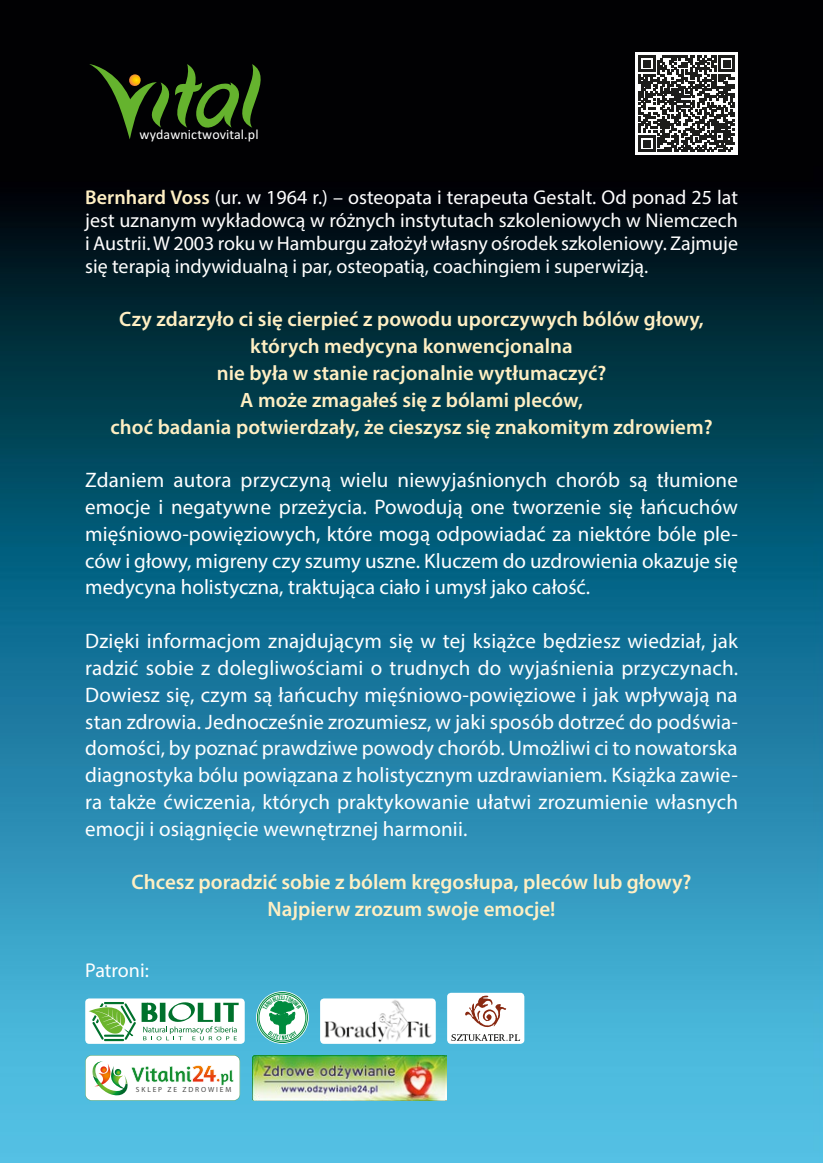
<style>
.page{position:relative;width:823px;height:1163px;background:#fff}
.page>*{position:absolute;margin:0;border:0;box-sizing:border-box;transform-origin:0 0}
.t1{font:21px/26.8px "Myriad Pro";color:#fff;text-align:justify}
.t2{font:600 21px/26.8px "Myriad Pro";color:#ffefc3;text-align:center}
.t3{font:600 20.8px/26.8px "Myriad Pro";letter-spacing:.005em;color:#ffefc3;text-align:center}
.t4{font:20px/23px "Myriad Pro";color:#fff;text-align:justify}
.t5{font:14px "Calibri";letter-spacing:.01em;color:#fff}
.t6{font:7.4px "Myriad Pro";letter-spacing:.25em;color:#4a4a49}
.s1{font-weight:600;color:#ffefc3}
</style>
<div class="page">
<img style="left:0;top:0;width:822px;height:1162px">
<svg style="left:89px;top:64px;width:171px;height:75px;background:#1d310e"></svg>
<svg style="left:635px;top:53px;width:102px;height:102px"></svg>
<svg style="left:638px;top:56px;width:96px;height:96px"></svg>
<svg style="left:85px;top:1054px;width:155px;height:46px"></svg>
<img style="left:252px;top:1054px;width:194px;height:46px">
<div style="left:85px;top:998px;width:159px;height:45px;background:#fff;border-radius:4px"></div>
<svg style="left:89px;top:1002px;width:149px;height:38px"></svg>
<img style="left:320px;top:998px;width:115px;height:45px">
<div style="left:447px;top:992px;width:77px;height:51px;background:#fff;border-radius:4px"></div>
<svg style="left:465px;top:995px;width:41px;height:31px"></svg>
<svg style="left:451px;top:1034px;width:69px;height:6px"></svg>
<svg style="left:257px;top:991px;width:51px;height:51px"></svg>
<p class="t5" style="left:139px;top:125px;width:120px">wydawnictwovital.pl</p>
<p class="t4" style="left:85px;top:185px;width:654px"><span class="s1">Bernhard Voss</span> (ur. w 1964 r.) – osteopata i terapeuta Gestalt. Od ponad 25 lat jest uznanym wykładowcą w różnych instytutach szkoleniowych w Niemczech i Austrii. W 2003 roku w Hamburgu założył własny ośrodek szkoleniowy. Zajmuje się terapią indywidualną i par, osteopatią, coachingiem i superwizją.</p>
<p class="t3" style="left:110px;top:305px;width:603px">Czy zdarzyło ci się cierpieć z powodu uporczywych bólów głowy, których medycyna konwencjonalna<br>nie była w stanie racjonalnie wytłumaczyć?<br>A może zmagałeś się z bólami pleców,<br>choć badania potwierdzały, że cieszysz się znakomitym zdrowiem?</p>
<p class="t1" style="left:85px;top:466px;width:654px">Zdaniem autora przyczyną wielu niewyjaśnionych chorób są tłumione emocje i negatywne przeżycia. Powodują one tworzenie się łańcuchów mięśniowo-powięziowych, które mogą odpowiadać za niektóre bóle ple&shy;ców i głowy, migreny czy szumy uszne. Kluczem do uzdrowienia okazuje się medycyna holistyczna, traktująca ciało i umysł jako całość.</p>
<p class="t1" style="left:85px;top:627px;width:654px">Dzięki informacjom znajdującym się w tej książce będziesz wiedział, jak radzić sobie z dolegliwościami o trudnych do wyjaśnienia przyczynach.<br>Dowiesz się, czym są łańcuchy mięśniowo-powięziowe i jak wpływają na stan zdrowia. Jednocześnie zrozumiesz, w jaki sposób dotrzeć do podświa&shy;domości, by poznać prawdziwe powody chorób. Umożliwi ci to nowatorska diagnostyka bólu powiązana z holistycznym uzdrawianiem. Książka zawie&shy;ra także ćwiczenia, których praktykowanie ułatwi zrozumienie własnych emocji i osiągnięcie wewnętrznej harmonii.</p>
<p class="t2" style="left:131px;top:868px;width:561px">Chcesz poradzić sobie z bólem kręgosłupa, pleców lub głowy?<br>Najpierw zrozum swoje emocje!</p>
<p class="t4" style="left:85px;top:958px;width:65px">Patroni:</p>
<p class="t6" style="left:136px;top:1084px;width:97px">SKLEP ZE ZDROWIEM</p>
</div>
